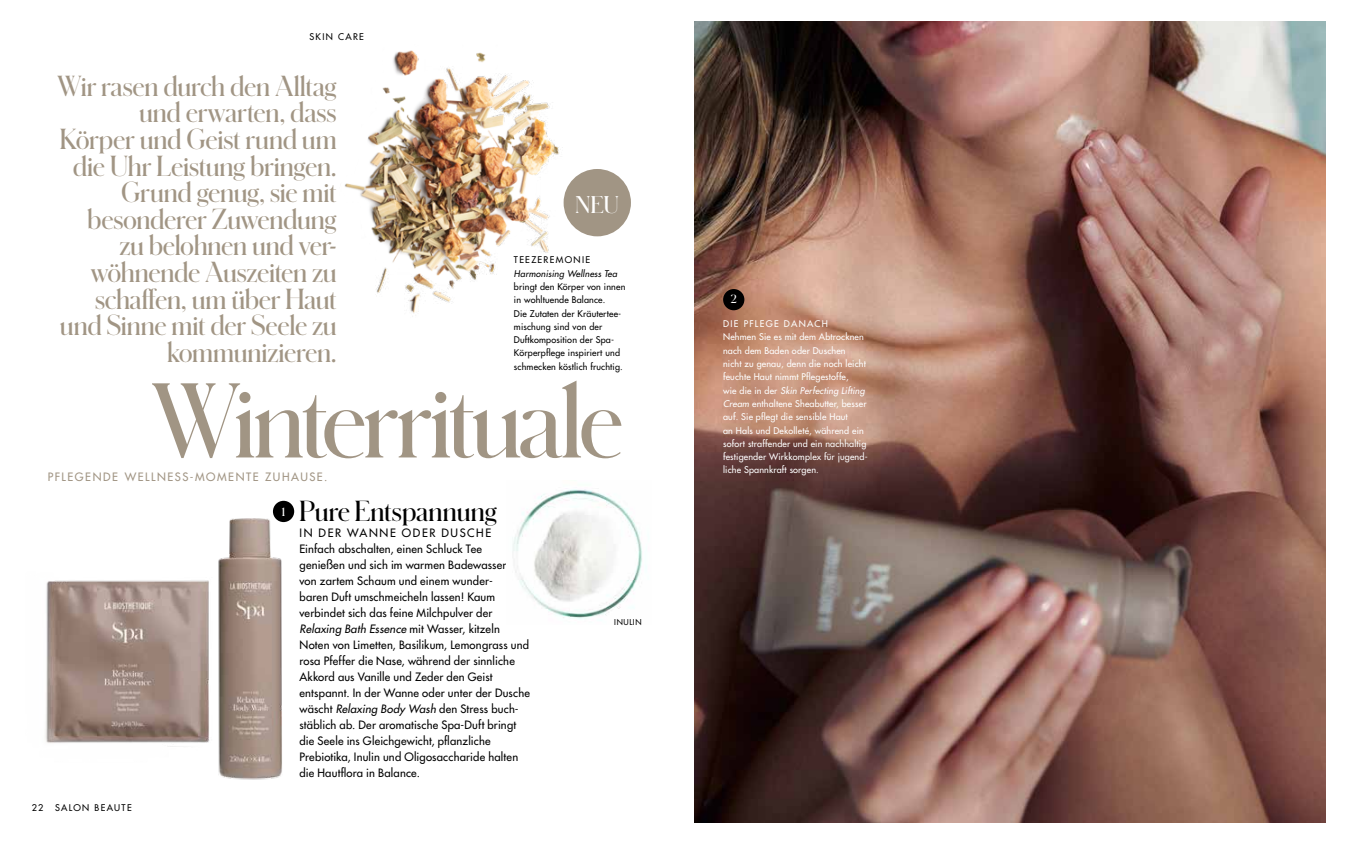
<style>
.page{position:relative;width:1347px;height:844px;background:#fff}
.page>*{position:absolute;margin:0;border:0;box-sizing:border-box;transform-origin:0 0}
.t1{font:600 98.75px "Schnyder M";letter-spacing:-.04em;color:#a19584}
.t2{font:600 27px/26.6px "Schnyder M";letter-spacing:-.015em;color:#a19584;text-align:right}
.t3{font:600 27px "Schnyder M";letter-spacing:-.005em;color:#000}
.t4{font:600 22.5px "Schnyder M";color:#fff}
.t5{font:500 11.25px/16px "Futura Std";letter-spacing:.02em;color:#000}
.t6{font:500 11.25px "Futura Std";letter-spacing:.14em;color:#a19584}
.t7{font:600 11.25px "Schnyder M";color:#fff}
.t8{font:500 9px/13.2px "Futura Std";letter-spacing:.02em;color:#fff}
.t9{font:500 9px/13.2px "Futura Std";letter-spacing:.02em;color:#000}
.t10{font:500 9px "Futura Std";letter-spacing:.145em;color:#000}
.t11{font:italic 500 9px "Futura Std";letter-spacing:.02em;color:#000}
.t12{font:500 9px "Futura Std";letter-spacing:.15em;color:#000}
.t13{font:500 7.88px "Futura Std";letter-spacing:.075em;color:#000}
.s1{font-style:italic}
</style>
<div class="page">
<img style="left:694px;top:21px;width:631px;height:801px">
<img style="left:345px;top:50px;width:259px;height:263px">
<div style="left:563px;top:169px;width:68px;height:67px;background:#a19584;border-radius:50%"></div>
<img style="left:218px;top:511px;width:70px;height:269px">
<img style="left:45px;top:571px;width:178px;height:191px">
<img style="left:512px;top:489px;width:130px;height:130px">
<div style="left:273px;top:500px;width:21px;height:22px;background:#000;border-radius:50%"></div>
<div style="left:723px;top:289px;width:21px;height:21px;background:#000;border-radius:50%"></div>
<p class="t12" style="left:309px;top:31px;width:56px">SKIN CARE</p>
<p class="t2" style="left:57px;top:72px;width:281px">Wir rasen durch den Alltag und erwarten, dass<br>Körper und Geist rund um die Uhr Leistung bringen.<br>Grund genug, sie mit besonderer Zuwendung zu belohnen und ver&shy;wöhnende Auszeiten zu schaffen, um über Haut und Sinne mit der Seele zu kommunizieren.</p>
<h3 class="t4" style="left:575px;top:189px;width:45px">NEU</h3>
<p class="t10" style="left:514px;top:254px;width:78px">TEEZEREMONIE</p>
<p class="t11" style="left:514px;top:267px;width:105px">Harmonising Wellness Tea</p>
<p class="t9" style="left:514px;top:280px;width:113px">bringt den Körper von innen in wohltuende Balance.<br>Die Zutaten der Kräutertee&shy;mischung sind von der<br>Duftkomposition der Spa-<br>Körperpflege inspiriert und schmecken köstlich fruchtig.</p>
<h1 class="t1" style="left:151px;top:352px;width:474px">Winterrituale</h1>
<p class="t6" style="left:48px;top:470px;width:281px">PFLEGENDE WELLNESS-MOMENTE ZUHAUSE.</p>
<p class="t9" style="left:32px;top:801px;width:13px">22</p>
<p class="t10" style="left:55px;top:802px;width:78px">SALON BEAUTE</p>
<p class="t7" style="left:282px;top:504px;width:5px">1</p>
<h2 class="t3" style="left:299px;top:492px;width:199px">Pure Entspannung</h2>
<p class="t5" style="left:299px;top:525px;width:232px">IN DER WANNE ODER DUSCHE<br>Einfach abschalten, einen Schluck Tee genießen und sich im warmen Badewasser<br>von zartem Schaum und einem wunder-<br>baren Duft umschmeicheln lassen! Kaum verbindet sich das feine Milchpulver der <span class="s1">Relaxing Bath Essence</span> mit Wasser, kitzeln Noten von Limetten, Basilikum, Lemongrass und rosa Pfeffer die Nase, während der sinnliche Akkord aus Vanille und Zeder den Geist entspannt. In der Wanne oder unter der Dusche wäscht <span class="s1">Relaxing Body Wash</span> den Stress buch&shy;stäblich ab. Der aromatische Spa-Duft bringt die Seele ins Gleichgewicht, pflanzliche Prebiotika, Inulin und Oligosaccharide halten die Hautflora in Balance.</p>
<p class="t13" style="left:614px;top:617px;width:29px">INULIN</p>
<p class="t7" style="left:730px;top:291px;width:7px">2</p>
<p class="t8" style="left:723px;top:317px;width:146px">DIE PFLEGE DANACH<br>Nehmen Sie es mit dem Abtrocknen nach dem Baden oder Duschen<br>nicht zu genau, denn die noch leicht feuchte Haut nimmt Pflegestoffe,<br>wie die in der <span class="s1">Skin Perfecting Lifting Cream</span> enthaltene Sheabutter, besser auf. Sie pflegt die sensible Haut<br>an Hals und Dekolleté, während ein sofort straffender und ein nachhaltig festigender Wirkkomplex für jugend-</p>
<p class="t8" style="left:723px;top:463px;width:97px">liche Spannkraft sorgen.</p>
</div>
